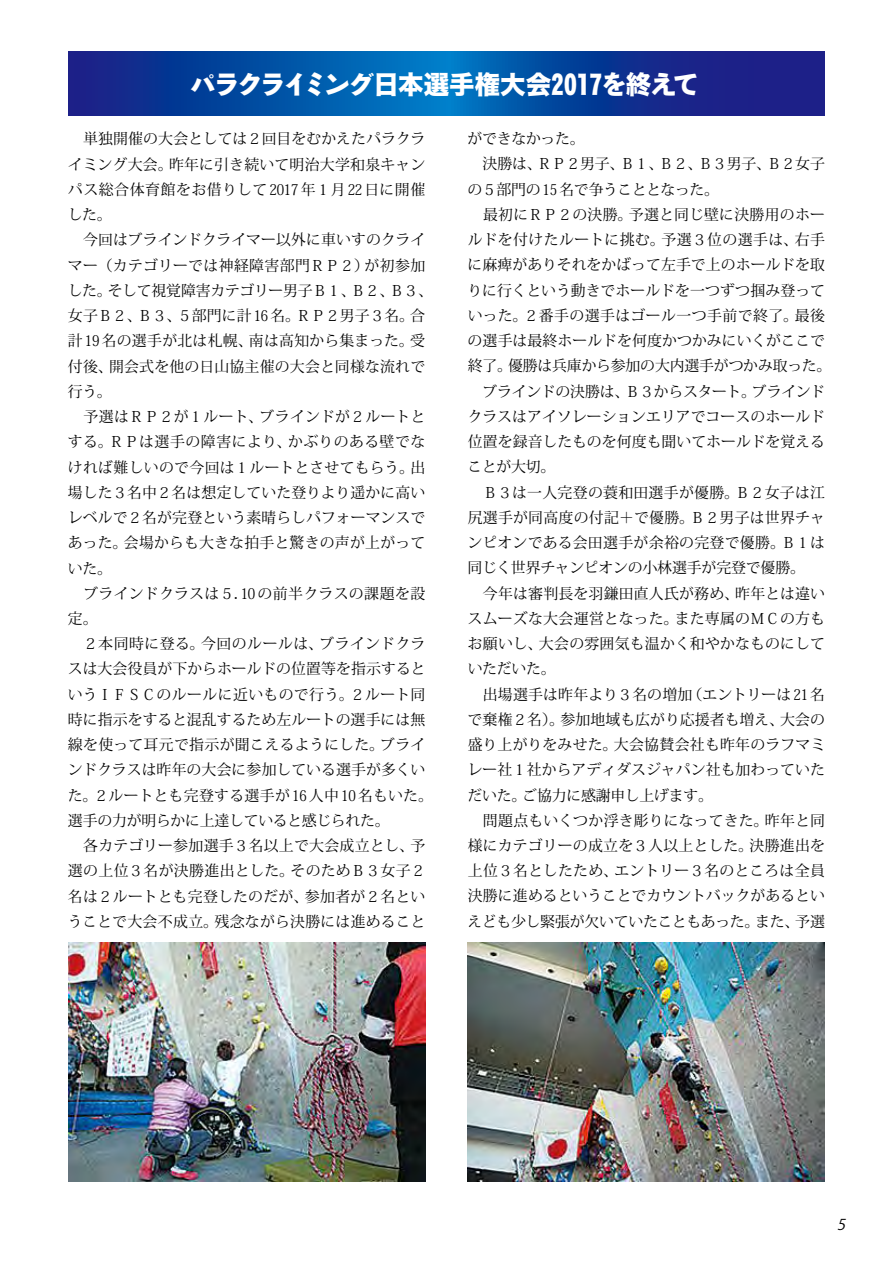
<style>
.page{position:relative;width:893px;height:1263px;background:#fff}
.page>*{position:absolute;margin:0;border:0;box-sizing:border-box;transform-origin:0 0}
.t1{font:25.5px "Hira Sans Old Std W8";letter-spacing:-.03em;color:#fff}
.t2{font:14.85px/25.2px "Koz Min Pro";letter-spacing:.005em;color:#000}
.t3{font:italic 14.85px "Koz Go Pro";color:#000}
</style>
<div class="page">
<svg style="left:68px;top:51px;width:757px;height:65px;background:#09439d"></svg>
<img style="left:68px;top:942px;width:357px;height:239px">
<img style="left:468px;top:942px;width:357px;height:239px">
<h1 class="t1" style="left:190px;top:70px;width:510px">パラクライミング日本選手権大会２０１７を終えて</h1>
<p class="t2" style="left:68px;top:126px;width:367px">　単独開催の大会としては２回目をむかえたパラクライミング大会。昨年に引き続いて明治大学和泉キャンパス総合体育館をお借りして２０１７年１月２２日に開催した。<br>　今回はブラインドクライマー以外に車いすのクライマー（カテゴリーでは神経障害部門ＲＰ２）が初参加した。そして視覚障害カテゴリー男子Ｂ１、Ｂ２、Ｂ３、女子Ｂ２、Ｂ３、５部門に計１６名。ＲＰ２男子３名。合計１９名の選手が北は札幌、南は高知から集まった。受付後、開会式を他の日山協主催の大会と同様な流れで行う。<br>　予選はＲＰ２が１ルート、ブラインドが２ルートとする。ＲＰは選手の障害により、かぶりのある壁でなければ難しいので今回は１ルートとさせてもらう。出場した３名中２名は想定していた登りより遥かに高いレベルで２名が完登という素晴らしパフォーマンスであった。会場からも大きな拍手と驚きの声が上がっていた。<br>　ブラインドクラスは５．１０の前半クラスの課題を設定。<br>　２本同時に登る。今回のルールは、ブラインドクラスは大会役員が下からホールドの位置等を指示するというＩＦＳＣのルールに近いもので行う。２ルート同時に指示をすると混乱するため左ルートの選手には無線を使って耳元で指示が聞こえるようにした。ブラインドクラスは昨年の大会に参加している選手が多くいた。２ルートとも完登する選手が１６人中１０名もいた。選手の力が明らかに上達していると感じられた。<br>　各カテゴリー参加選手３名以上で大会成立とし、予選の上位３名が決勝進出とした。そのためＢ３女子２名は２ルートとも完登したのだが、参加者が２名ということで大会不成立。残念ながら決勝には進めること</p>
<p class="t2" style="left:467px;top:126px;width:365px">ができなかった。<br>　決勝は、ＲＰ２男子、Ｂ１、Ｂ２、Ｂ３男子、Ｂ２女子の５部門の１５名で争うこととなった。<br>　最初にＲＰ２の決勝。予選と同じ壁に決勝用のホールドを付けたルートに挑む。予選３位の選手は、右手に麻痺がありそれをかばって左手で上のホールドを取りに行くという動きでホールドを一つずつ掴み登っていった。２番手の選手はゴール一つ手前で終了。最後の選手は最終ホールドを何度かつかみにいくがここで終了。優勝は兵庫から参加の大内選手がつかみ取った。　ブラインドの決勝は、Ｂ３からスタート。ブラインドクラスはアイソレーションエリアでコースのホールド位置を録音したものを何度も聞いてホールドを覚えることが大切。<br>　Ｂ３は一人完登の蓑和田選手が優勝。Ｂ２女子は江尻選手が同高度の付記＋で優勝。Ｂ２男子は世界チャンピオンである会田選手が余裕の完登で優勝。Ｂ１は同じく世界チャンピオンの小林選手が完登で優勝。<br>　今年は審判長を羽鎌田直人氏が務め、昨年とは違いスムーズな大会運営となった。また専属のＭＣの方もお願いし、大会の雰囲気も温かく和やかなものにしていただいた。<br>　出場選手は昨年より３名の増加（エントリーは２１名で棄権２名）。参加地域も広がり応援者も増え、大会の盛り上がりをみせた。大会協賛会社も昨年のラフマミレー社１社からアディダスジャパン社も加わっていただいた。ご協力に感謝申し上げます。<br>　問題点もいくつか浮き彫りになってきた。昨年と同様にカテゴリーの成立を３人以上とした。決勝進出を上位３名としたため、エントリー３名のところは全員決勝に進めるということでカウントバックがあるといえども少し緊張が欠いていたこともあった。また、予選</p>
<p class="t3" style="left:837px;top:1214px;width:13px">5</p>
</div>
